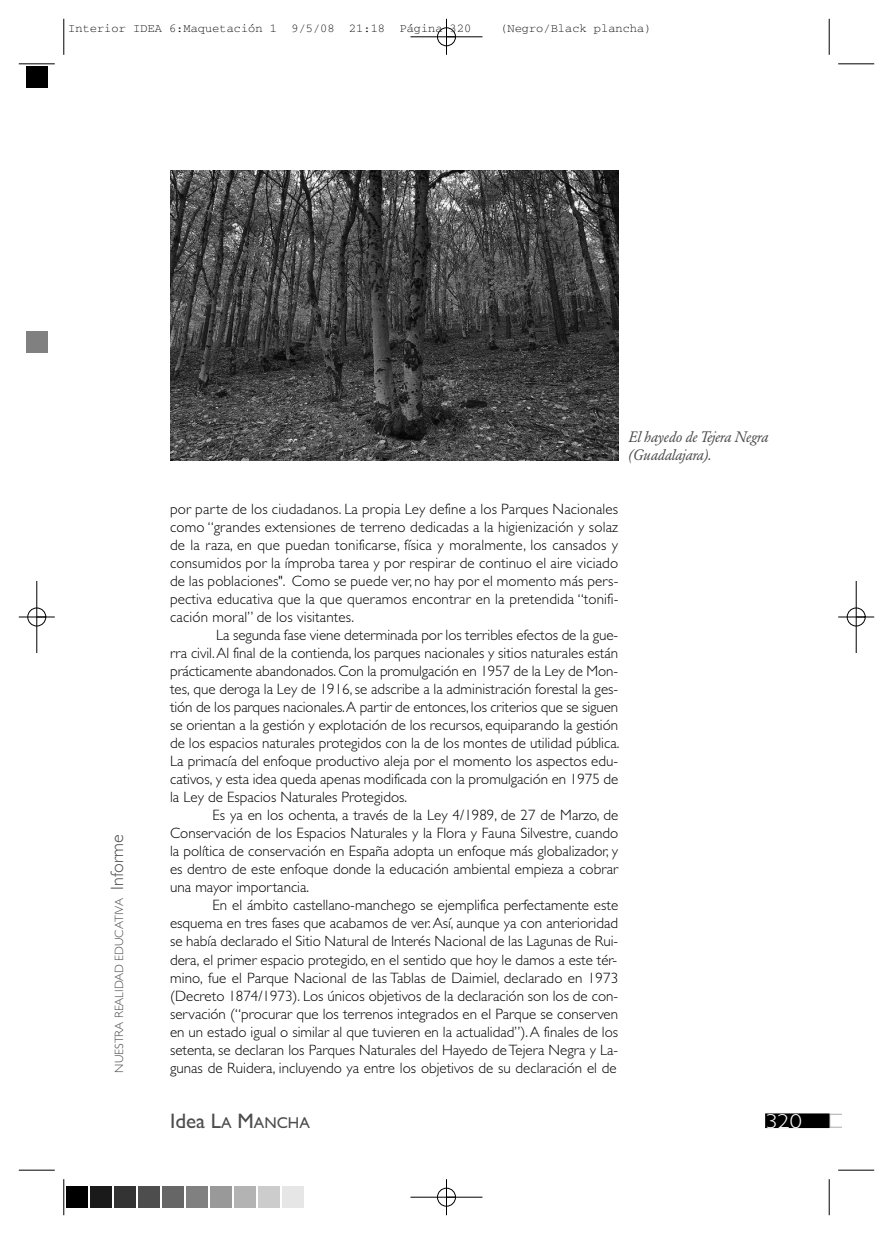
<style>
.page{position:relative;width:893px;height:1234px;background:#fff}
.page>*{position:absolute;margin:0;border:0;box-sizing:border-box;transform-origin:0 0}
.t1{font:21px "Gill Sans";color:#4d4d4d}
.t2{font:300 20.25px "Gill Sans";color:#fff;scale:1.2 1}
.t3{font:300 15px/18px "Gill Sans";color:#000;text-align:justify}
.t4{font:italic 15px/18px "Garamond BE";letter-spacing:-.01em;color:#4d4d4d}
.t5{font:12px "Courier";color:#000}
.t6{font:300 12px "Gill Sans";color:#4d4d4d}
.s1{font-size:18px}
.s2{font-size:15.75px}
</style>
<div class="page">
<svg style="left:829px;top:1113px;width:13px;height:14px"></svg>
<div style="left:766px;top:1113px;width:63px;height:13px;background:#000"></div>
<div style="left:765px;top:1113px;width:64px;height:14px;border:1px solid #000"></div>
<img style="left:170px;top:170px;width:448px;height:290px">
<hr style="left:64px;top:19px;width:1px;height:36px;background:#000">
<hr style="left:19px;top:64px;width:36px;height:1px;background:#000">
<hr style="left:829px;top:19px;width:1px;height:36px;background:#000">
<hr style="left:838px;top:64px;width:36px;height:1px;background:#000">
<hr style="left:64px;top:1178px;width:1px;height:36px;background:#000">
<hr style="left:19px;top:1169px;width:36px;height:1px;background:#000">
<hr style="left:829px;top:1178px;width:1px;height:36px;background:#000">
<hr style="left:838px;top:1169px;width:36px;height:1px;background:#000">
<div style="left:437px;top:27px;width:19px;height:19px;border:1px solid #fff;border-radius:50%"></div>
<div style="left:437px;top:1187px;width:19px;height:19px;border:1px solid #fff;border-radius:50%"></div>
<div style="left:27px;top:607px;width:19px;height:19px;border:1px solid #fff;border-radius:50%"></div>
<div style="left:847px;top:607px;width:19px;height:19px;border:1px solid #fff;border-radius:50%"></div>
<hr style="left:410px;top:37px;width:72px;height:1px;background:#000">
<hr style="left:410px;top:1196px;width:72px;height:1px;background:#000">
<hr style="left:37px;top:581px;width:1px;height:72px;background:#000">
<hr style="left:856px;top:581px;width:1px;height:72px;background:#000">
<hr style="left:446px;top:19px;width:1px;height:36px;background:#000">
<hr style="left:446px;top:1178px;width:1px;height:36px;background:#000">
<hr style="left:19px;top:616px;width:36px;height:1px;background:#000">
<hr style="left:838px;top:616px;width:36px;height:1px;background:#000">
<div style="left:437px;top:28px;width:19px;height:18px;border:1px solid #000;border-radius:50%"></div>
<div style="left:437px;top:1187px;width:19px;height:18px;border:1px solid #000;border-radius:50%"></div>
<div style="left:28px;top:607px;width:18px;height:19px;border:1px solid #000;border-radius:50%"></div>
<div style="left:847px;top:607px;width:18px;height:19px;border:1px solid #000;border-radius:50%"></div>
<div style="left:25px;top:65px;width:24px;height:24px;background:#000"></div>
<div style="left:26px;top:331px;width:21px;height:21px;background:#808080"></div>
<svg style="left:66px;top:1186px;width:22px;height:22px"></svg>
<div style="left:67px;top:1186px;width:21px;height:21px;background:#000"></div>
<svg style="left:90px;top:1186px;width:22px;height:22px"></svg>
<div style="left:91px;top:1186px;width:21px;height:21px;background:#1a1a1a"></div>
<svg style="left:114px;top:1186px;width:22px;height:22px"></svg>
<div style="left:115px;top:1186px;width:21px;height:21px;background:#333"></div>
<svg style="left:138px;top:1186px;width:22px;height:22px"></svg>
<div style="left:139px;top:1186px;width:21px;height:21px;background:#4d4d4d"></div>
<svg style="left:162px;top:1186px;width:22px;height:22px"></svg>
<div style="left:163px;top:1186px;width:21px;height:21px;background:#666"></div>
<svg style="left:186px;top:1186px;width:22px;height:22px"></svg>
<div style="left:187px;top:1186px;width:21px;height:21px;background:#808080"></div>
<svg style="left:210px;top:1186px;width:22px;height:22px"></svg>
<div style="left:211px;top:1186px;width:21px;height:21px;background:#999"></div>
<svg style="left:234px;top:1186px;width:22px;height:22px"></svg>
<div style="left:235px;top:1186px;width:21px;height:21px;background:#b3b3b3"></div>
<svg style="left:258px;top:1186px;width:22px;height:22px"></svg>
<div style="left:259px;top:1186px;width:21px;height:21px;background:#ccc"></div>
<svg style="left:282px;top:1186px;width:22px;height:22px"></svg>
<div style="left:283px;top:1186px;width:21px;height:21px;background:#e6e6e6"></div>
<p class="t5" style="left:68px;top:25px;width:405px">Interior IDEA 6:Maquetación 1 9/5/08 21:18 Página 320</p>
<p class="t5" style="left:500px;top:25px;width:153px">(Negro/Black plancha)</p>
<p class="t6" style="left:115px;top:1072px;width:239px;rotate:-90deg">NUESTRA REALIDAD EDUCATIVA <span class="s1">Informe</span></p>
<p class="t4" style="left:629px;top:429px;width:141px">El hayedo de Tejera Negra (Guadalajara).</p>
<p class="t3" style="left:170px;top:501px;width:450px">por parte de los ciudadanos. La propia Ley define a los Parques Nacionales como “grandes extensiones de terreno dedicadas a la higienización y solaz de la raza, en que puedan tonificarse, física y moralmente, los cansados y consumidos por la ímproba tarea y por respirar de continuo el aire viciado de las poblaciones". Como se puede ver, no hay por el momento más pers&shy;pectiva educativa que la que queramos encontrar en la pretendida “tonifi&shy;cación moral” de los visitantes.</p>
<p class="t3" style="left:170px;top:627px;width:451px;text-indent:46px">La segunda fase viene determinada por los terribles efectos de la gue&shy;rra civil. Al final de la contienda, los parques nacionales y sitios naturales están prácticamente abandonados. Con la promulgación en 1957 de la Ley de Mon&shy;tes, que deroga la Ley de 1916, se adscribe a la administración forestal la ges&shy;tión de los parques nacionales. A partir de entonces, los criterios que se siguen se orientan a la gestión y explotación de los recursos, equiparando la gestión de los espacios naturales protegidos con la de los montes de utilidad pública.<br>La primacía del enfoque productivo aleja por el momento los aspectos edu&shy;cativos, y esta idea queda apenas modificada con la promulgación en 1975 de la Ley de Espacios Naturales Protegidos.</p>
<p class="t3" style="left:170px;top:807px;width:450px;text-indent:43px">Es ya en los ochenta, a través de la Ley 4/1989, de 27 de Marzo, de Conservación de los Espacios Naturales y la Flora y Fauna Silvestre, cuando la política de conservación en España adopta un enfoque más globalizador, y es dentro de este enfoque donde la educación ambiental empieza a cobrar una mayor importancia.</p>
<p class="t3" style="left:170px;top:897px;width:450px;text-indent:43px">En el ámbito castellano-manchego se ejemplifica perfectamente este esquema en tres fases que acabamos de ver. Así, aunque ya con anterioridad se había declarado el Sitio Natural de Interés Nacional de las Lagunas de Rui&shy;dera, el primer espacio protegido, en el sentido que hoy le damos a este tér&shy;mino, fue el Parque Nacional de las Tablas de Daimiel, declarado en 1973 (Decreto 1874/1973). Los únicos objetivos de la declaración son los de con&shy;servación (“procurar que los terrenos integrados en el Parque se conserven en un estado igual o similar al que tuvieren en la actualidad”). A finales de los setenta, se declaran los Parques Naturales del Hayedo de Tejera Negra y La&shy;gunas de Ruidera, incluyendo ya entre los objetivos de su declaración el de</p>
<h1 class="t1" style="left:170px;top:1113px;width:141px">Idea L<span class="s2">A</span> M<span class="s2">ANCHA</span></h1>
<h2 class="t2" style="left:765px;top:1113px;width:32px">320</h2>
</div>
